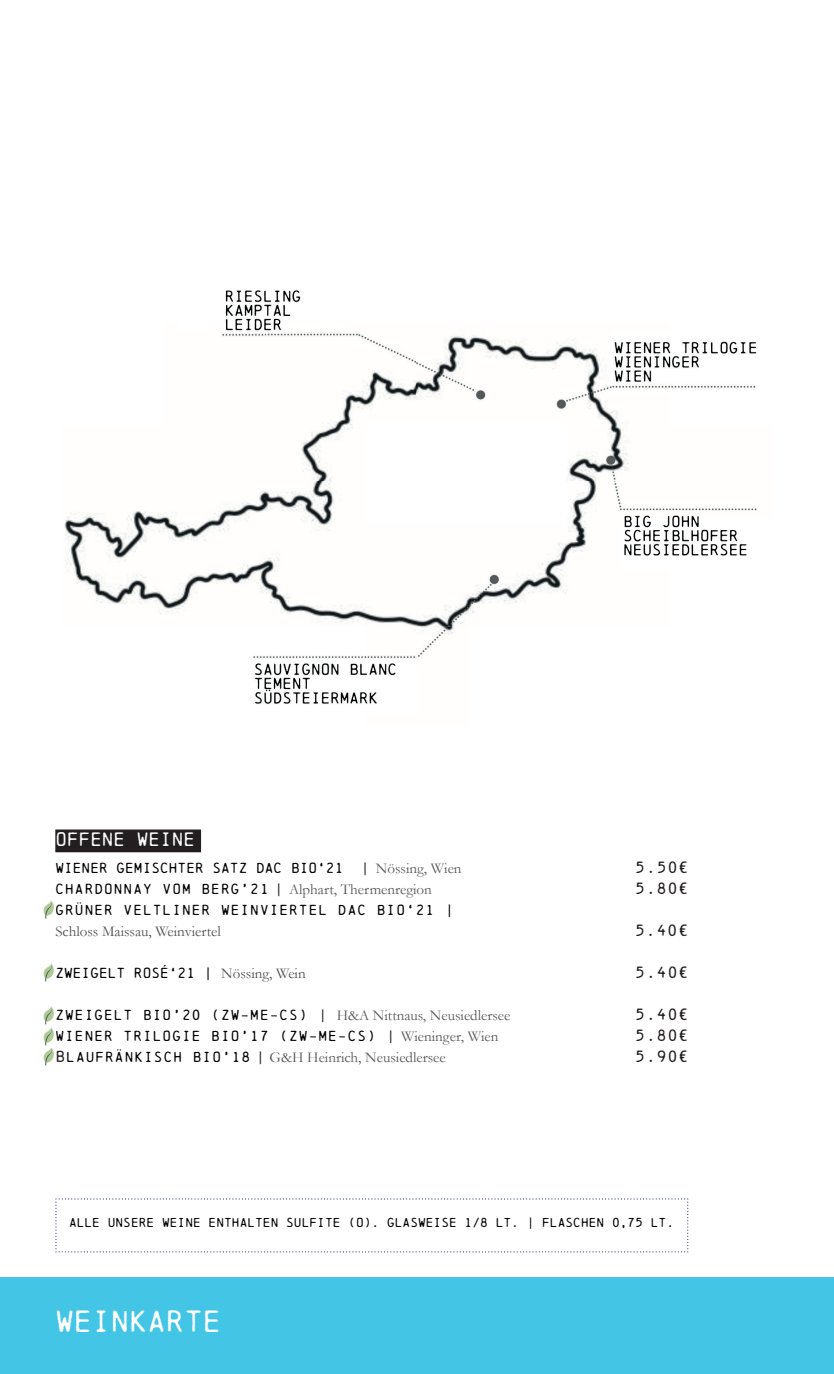
<style>
.page{position:relative;width:834px;height:1374px;background:#fff}
.page>*{position:absolute;margin:0;border:0;box-sizing:border-box;transform-origin:0 0}
.t1{font:28.5px "Chainprinter";color:#fff}
.t2{font:18px "Chainprinter";color:#fff}
.t3{font:15px "Garamond";color:#57585a}
.t4{font:15px "Chainprinter";letter-spacing:.075em;color:#231f20}
.t5{font:15px "Garamond";color:#4f5252}
.t6{font:13.5px "Chainprinter";letter-spacing:.075em;color:#000001}
.t7{font:13.5px "Chainprinter";color:#000001}
.t8{font:12px "Chainprinter";color:#000001}
.s1{font-family:"Chainprinter";font-size:13.5px;color:#231f20}
.s2{font-family:"Chainprinter";font-size:13.5px;color:#000001}
.s3{font-family:"Garamond";font-size:15px;color:#4f5252}
.s4{color:#231f20}
.s5{font-family:"Garamond";font-size:15px;color:#57585a}
.s6{font-family:"Chainprinter";color:#231f20}
</style>
<div class="page">
<div style="left:0;top:1277px;width:833px;height:96px;background:#43c6e6"></div>
<div style="left:55px;top:829px;width:146px;height:23px;background:#231f20"></div>
<svg style="left:55px;top:1198px;width:633px;height:54px"></svg>
<img style="left:43px;top:900px;width:11px;height:19px">
<img style="left:43px;top:963px;width:11px;height:19px">
<img style="left:43px;top:1006px;width:11px;height:60px">
<img style="left:64px;top:290px;width:693px;height:414px">
<p class="t2" style="left:55px;top:828px;width:141px">OFFENE WEINE</p>
<p class="t7" style="left:55px;top:859px;width:289px">WIENER GEMISCHTER SATZ DAC BIO‘21</p>
<p class="t3" style="left:361px;top:857px;width:102px"><span class="s1">|</span> Nössing, Wien</p>
<p class="t4" style="left:635px;top:857px;width:54px">5.50€</p>
<p class="t3" style="left:55px;top:878px;width:378px"><span class="s2">CHARDONNAY VOM BERG’21</span> <span class="s1">|</span> Alphart, Thermenregion</p>
<p class="t4" style="left:635px;top:878px;width:54px">5.80€</p>
<p class="t6" style="left:55px;top:901px;width:400px">GRÜNER VELTLINER WEINVIERTEL DAC BIO‘21 |</p>
<p class="t5" style="left:55px;top:920px;width:167px">Schloss Maissau, Weinviertel</p>
<p class="t4" style="left:635px;top:920px;width:54px">5.40€</p>
<p class="t7" style="left:55px;top:964px;width:252px">ZWEIGELT ROSÉ‘21 | <span class="s3">Nössing, Wein</span></p>
<p class="t4" style="left:635px;top:962px;width:54px">5.40€</p>
<p class="t3" style="left:55px;top:1004px;width:456px"><span class="s2">ZWEIGELT BIO’20 (ZW-ME-CS)</span> <span class="s1">|</span> H&amp;A Nittnaus, Neusiedlersee</p>
<p class="t4" style="left:635px;top:1004px;width:54px">5.40€</p>
<p class="t6" style="left:55px;top:1027px;width:444px">WIENER TRILOGIE BIO’17 (ZW-ME-CS) <span class="s4">|</span> <span class="s5">Wieninger, Wien</span></p>
<p class="t4" style="left:635px;top:1025px;width:54px">5.80€</p>
<p class="t3" style="left:55px;top:1046px;width:392px"><span class="s6">B</span><span class="s2">LAUFRÄNKISCH BIO’18</span> <span class="s1">|</span> G&amp;H Heinrich, Neusiedlersee</p>
<p class="t4" style="left:635px;top:1046px;width:54px">5.90€</p>
<p class="t8" style="left:69px;top:1215px;width:606px">ALLE UNSERE WEINE ENTHALTEN SULFITE (O). GLASWEISE 1/8 LT. | FLASCHEN 0,75 LT.</p>
<h1 class="t1" style="left:55px;top:1303px;width:167px">WEINKARTE</h1>
</div>
